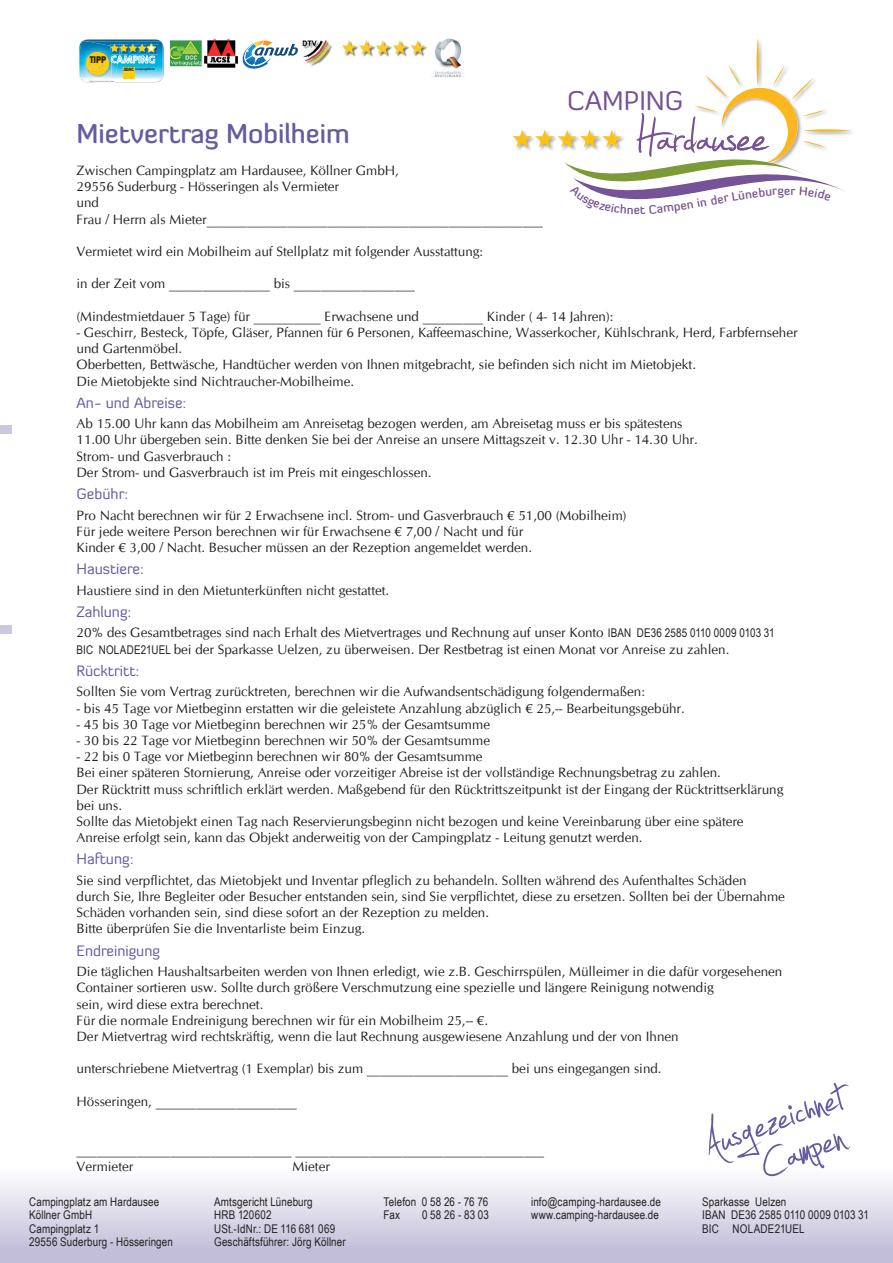
<style>
.page{position:relative;width:893px;height:1263px;background:#fff}
.page>*{position:absolute;margin:0;border:0;box-sizing:border-box;transform-origin:0 0}
.t1{font:92.4px "Jellyka Estryas Handwriting";color:#675ba0}
.t2{font:500 27px "Diavlo";color:#675ba0}
.t3{font:26.85px "Diavlo";color:#765296}
.t4{font:15px "Diavlo";color:#675ba0}
.t5{font:13.5px/16.2px "CG Omega";color:#231f20}
.t6{font:12px/13.5px "Arial Narrow";letter-spacing:.01em;color:#231f20}
.t7{font:500 12px "Diavlo";color:#734e88}
.t8{font:800 9.9px/8.1px "Franklin Gothic LT Com";color:#231f20;scale:.78 1}
.t9{font:700 2.85px "Fago Pro";letter-spacing:-.005em;color:#231f20}
.s1{font-family:"ADAC Franklin Gothic Pro";font-weight:400;font-size:4.8px}
.s2{font-family:"Arial Narrow";font-size:12px}
</style>
<div class="page">
<div style="left:0;top:1160px;width:893px;height:103px;background:linear-gradient(to bottom,#fff,#bcb7d5)"></div>
<div style="left:0;top:425px;width:11px;height:9px;background:#ccc7e0"></div>
<div style="left:0;top:625px;width:11px;height:9px;background:#cdc8e1"></div>
<img style="left:171px;top:38px;width:66px;height:30px">
<img style="left:84px;top:39px;width:77px;height:3px">
<img style="left:158px;top:44px;width:6px;height:38px">
<img style="left:120px;top:42px;width:42px;height:7px">
<img style="left:158px;top:49px;width:4px;height:29px">
<img style="left:82px;top:40px;width:32px;height:43px">
<img style="left:80px;top:42px;width:40px;height:2px">
<svg style="left:79px;top:44px;width:79px;height:38px;background:#8dc4ac"></svg>
<img style="left:302px;top:38px;width:162px;height:39px">
<svg style="left:242px;top:40px;width:56px;height:29px"></svg>
<svg style="left:513px;top:38px;width:338px;height:162px"></svg>
<p class="t8" style="left:89px;top:55px;width:25px;rotate:1deg">TIPP<br>2016</p>
<p class="t9" style="left:124px;top:67px;width:33px"><span class="s1">ADAC</span> Campingführer</p>
<h3 class="t3" style="left:567px;top:84px;width:118px">CAMPING</h3>
<h2 class="t2" style="left:77px;top:116px;width:275px">Mietvertrag Mobilheim</h2>
<p class="t5" style="left:77px;top:162px;width:468px">Zwischen Campingplatz am Hardausee, Köllner GmbH,<br>29556 Suderburg - Hösseringen als Vermieter<br>und<br>Frau / Herrn als Mieter__________________________________________________</p>
<p class="t5" style="left:77px;top:243px;width:408px">Vermietet wird ein Mobilheim auf Stellplatz mit folgender Ausstattung:</p>
<p class="t5" style="left:77px;top:276px;width:340px">in der Zeit vom _______________ bis __________________</p>
<p class="t5" style="left:77px;top:308px;width:538px">(Mindestmietdauer 5 Tage) für __________ Erwachsene und _________ Kinder ( 4- 14 Jahren):</p>
<p class="t5" style="left:77px;top:324px;width:722px">- Geschirr, Besteck, Töpfe, Gläser, Pfannen für 6 Personen, Kaffeemaschine, Wasserkocher, Kühlschrank, Herd, Farbfernseher und Gartenmöbel.<br>Oberbetten, Bettwäsche, Handtücher werden von Ihnen mitgebracht, sie befinden sich nicht im Mietobjekt.<br>Die Mietobjekte sind Nichtraucher-Mobilheime.</p>
<p class="t4" style="left:77px;top:393px;width:111px">An- und Abreise:</p>
<p class="t5" style="left:77px;top:416px;width:623px">Ab 15.00 Uhr kann das Mobilheim am Anreisetag bezogen werden, am Abreisetag muss er bis spätestens 11.00 Uhr übergeben sein. Bitte denken Sie bei der Anreise an unsere Mittagszeit v. 12.30 Uhr - 14.30 Uhr.<br>Strom- und Gasverbrauch :<br>Der Strom- und Gasverbrauch ist im Preis mit eingeschlossen.</p>
<p class="t4" style="left:77px;top:484px;width:53px">Gebühr:</p>
<p class="t5" style="left:77px;top:507px;width:552px">Pro Nacht berechnen wir für 2 Erwachsene incl. Strom- und Gasverbrauch € 51,00 (Mobilheim)<br>Für jede weitere Person berechnen wir für Erwachsene € 7,00 / Nacht und für<br>Kinder € 3,00 / Nacht. Besucher müssen an der Rezeption angemeldet werden.</p>
<p class="t4" style="left:77px;top:560px;width:69px">Haustiere:</p>
<p class="t5" style="left:77px;top:582px;width:314px">Haustiere sind in den Mietunterkünften nicht gestattet.</p>
<p class="t4" style="left:77px;top:602px;width:56px">Zahlung:</p>
<p class="t5" style="left:77px;top:625px;width:700px">20% des Gesamtbetrages sind nach Erhalt des Mietvertrages und Rechnung auf unser Konto <span class="s2">IBAN DE36 2585 0110 0009 0103 31<br>BIC NOLADE21UEL</span> bei der Sparkasse Uelzen, zu überweisen. Der Restbetrag ist einen Monat vor Anreise zu zahlen.</p>
<p class="t4" style="left:77px;top:661px;width:64px">Rücktritt:</p>
<p class="t5" style="left:77px;top:684px;width:570px">Sollten Sie vom Vertrag zurücktreten, berechnen wir die Aufwandsentschädigung folgendermaßen:</p>
<p class="t5" style="left:77px;top:700px;width:610px">- bis 45 Tage vor Mietbeginn erstatten wir die geleistete Anzahlung abzüglich € 25,-- Bearbeitungsgebühr.</p>
<p class="t5" style="left:77px;top:716px;width:415px">- 45 bis 30 Tage vor Mietbeginn berechnen wir 25% der Gesamtsumme</p>
<p class="t5" style="left:77px;top:732px;width:415px">- 30 bis 22 Tage vor Mietbeginn berechnen wir 50% der Gesamtsumme</p>
<p class="t5" style="left:77px;top:748px;width:708px">- 22 bis 0 Tage vor Mietbeginn berechnen wir 80% der Gesamtsumme<br>Bei einer späteren Stornierung, Anreise oder vorzeitiger Abreise ist der vollständige Rechnungsbetrag zu zahlen.<br>Der Rücktritt muss schriftlich erklärt werden. Maßgebend für den Rücktrittszeitpunkt ist der Eingang der Rücktrittserklärung bei uns.<br>Sollte das Mietobjekt einen Tag nach Reservierungsbeginn nicht bezogen und keine Vereinbarung über eine spätere Anreise erfolgt sein, kann das Objekt anderweitig von der Campingplatz - Leitung genutzt werden.</p>
<p class="t4" style="left:77px;top:850px;width:58px">Haftung:</p>
<p class="t5" style="left:77px;top:872px;width:710px">Sie sind verpflichtet, das Mietobjekt und Inventar pfleglich zu behandeln. Sollten während des Aufenthaltes Schäden<br>durch Sie, Ihre Begleiter oder Besucher entstanden sein, sind Sie verpflichtet, diese zu ersetzen. Sollten bei der Übernahme Schäden vorhanden sein, sind diese sofort an der Rezeption zu melden.<br>Bitte überprüfen Sie die Inventarliste beim Einzug.</p>
<p class="t4" style="left:77px;top:941px;width:85px">Endreinigung</p>
<p class="t5" style="left:77px;top:963px;width:707px">Die täglichen Haushaltsarbeiten werden von Ihnen erledigt, wie z.B. Geschirrspülen, Mülleimer in die dafür vorgesehenen Container sortieren usw. Sollte durch größere Verschmutzung eine spezielle und längere Reinigung notwendig<br>sein, wird diese extra berechnet.<br>Für die normale Endreinigung berechnen wir für ein Mobilheim 25,-- €.<br>Der Mietvertrag wird rechtskräftig, wenn die laut Rechnung ausgewiesene Anzahlung und der von Ihnen</p>
<p class="t5" style="left:77px;top:1061px;width:587px">unterschriebene Mietvertrag (1 Exemplar) bis zum _____________________ bei uns eingegangen sind.</p>
<p class="t5" style="left:77px;top:1093px;width:222px">Hösseringen, _____________________</p>
<p class="t7" style="left:696px;top:196px;width:43px;rotate:-10deg">in der L</p>
<p class="t7" style="left:634px;top:202px;width:8px">e</p>
<h1 class="t1" style="left:690px;top:1108px;width:147px;rotate:-20deg">Ausgezeichnet</h1>
<h1 class="t1" style="left:748px;top:1127px;width:88px;rotate:-20deg">Campen</h1>
<p class="t5" style="left:77px;top:1142px;width:469px">________________________________ _____________________________________<br>Vermieter</p>
<p class="t5" style="left:293px;top:1158px;width:39px">Mieter</p>
<p class="t6" style="left:531px;top:1194px;width:131px">info@camping-hardausee.de www.camping-hardausee.de</p>
<p class="t6" style="left:29px;top:1194px;width:145px">Campingplatz am Hardausee<br>Köllner GmbH<br>Campingplatz 1<br>29556 Suderburg - Hösseringen</p>
<p class="t6" style="left:384px;top:1194px;width:106px">Telefon 0 58 26 - 76 76<br>Fax</p>
<p class="t6" style="left:214px;top:1194px;width:133px">Amtsgericht Lüneburg<br>HRB 120602<br>USt.-IdNr.: DE 116 681 069<br>Geschäftsführer: Jörg Köllner</p>
<p class="t6" style="left:702px;top:1194px;width:168px">Sparkasse Uelzen<br>IBAN DE36 2585 0110 0009 0103 31<br>BIC NOLADE21UEL</p>
<p class="t6" style="left:422px;top:1208px;width:69px">0 58 26 - 83 03</p>
</div>
